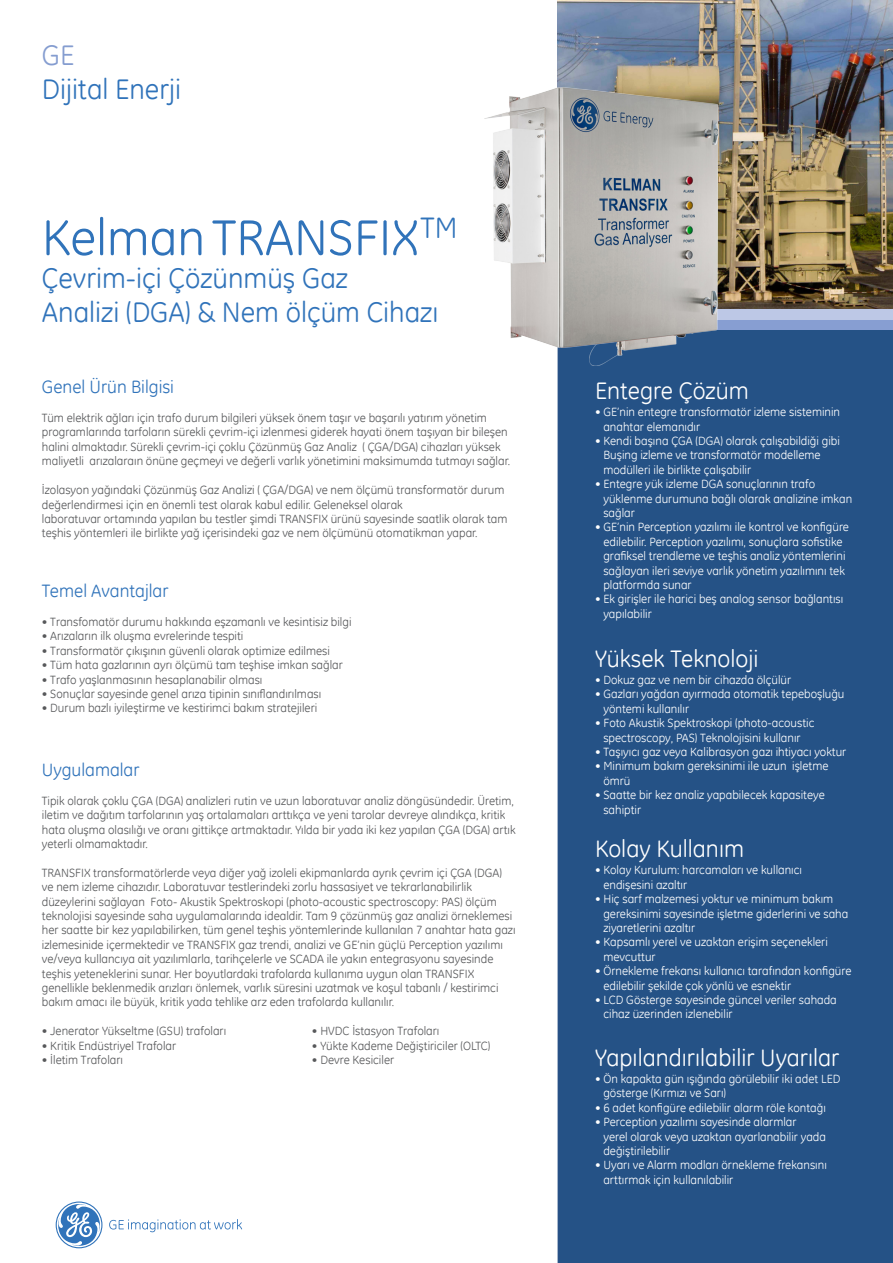
<style>
.page{position:relative;width:893px;height:1263px;background:#fff}
.page>*{position:absolute;margin:0;border:0;box-sizing:border-box;transform-origin:0 0}
.t1{font:51px "GE Inspira";color:#3073ba}
.t2{font:28.5px "GE Inspira";color:#3073ba}
.t3{font:28.5px "GE Inspira";color:#859dd0}
.t4{font:24px "GE Inspira";color:#fff}
.t5{font:18px "GE Inspira";color:#3073ba}
.t6{font:12px/14.4px "GE Inspira";color:#58595b}
.t7{font:12px "GE Inspira";color:#fff}
</style>
<div class="page">
<div style="left:558px;top:329px;width:335px;height:934px;background:#255286"></div>
<img style="left:558px;top:0;width:335px;height:310px">
<div style="left:558px;top:320px;width:335px;height:9px;background:#879ed2"></div>
<div style="left:558px;top:310px;width:335px;height:10px;background:#bdc8e6"></div>
<svg style="left:109px;top:1219px;width:133px;height:13px"></svg>
<svg style="left:56px;top:1201px;width:46px;height:47px"></svg>
<img style="left:485px;top:88px;width:242px;height:278px">
<p class="t3" style="left:42px;top:36px;width:34px">GE</p>
<p class="t2" style="left:42px;top:70px;width:141px">Dijital Enerji</p>
<p class="t1" style="left:42px;top:205px;width:417px">KelmanTRANSFIX<sup>TM</sup></p>
<p class="t2" style="left:42px;top:260px;width:308px">Çevrim-içi Çözünmüş Gaz</p>
<p class="t2" style="left:42px;top:294px;width:398px">Analizi (DGA) &amp; Nem ölçüm Cihazı</p>
<p class="t5" style="left:42px;top:375px;width:134px">Genel Ürün Bilgisi</p>
<p class="t6" style="left:42px;top:410px;width:447px">Tüm elektrik ağları için trafo durum bilgileri yüksek önem taşır ve başarılı yatırım yönetim</p>
<p class="t6" style="left:42px;top:425px;width:470px">programlarında tarfoların sürekli çevrim-içi izlenmesi giderek hayati önem taşıyan bir bileşen halini almaktadır. Sürekli çevrim-içi çoklu Çözünmüş Gaz Analiz ( ÇGA/DGA) cihazları yüksek maliyetli arızalaraın önüne geçmeyi ve değerli varlık yönetimini maksimumda tutmayı sağlar.</p>
<p class="t6" style="left:42px;top:482px;width:464px">İzolasyon yağındaki Çözünmüş Gaz Analizi ( ÇGA/DGA) ve nem ölçümü transformatör durum değerlendirmesi için en önemli test olarak kabul edilir. Geleneksel olarak</p>
<p class="t6" style="left:42px;top:511px;width:467px">laboratuvar ortamında yapılan bu testler şimdi TRANSFIX ürünü sayesinde saatlik olarak tam teşhis yöntemleri ile birlikte yağ içerisindeki gaz ve nem ölçümünü otomatikman yapar.</p>
<p class="t5" style="left:42px;top:579px;width:128px">Temel Avantajlar</p>
<p class="t6" style="left:42px;top:614px;width:311px">• Transfomatör durumu hakkında eşzamanlı ve kesintisiz bilgi</p>
<p class="t6" style="left:42px;top:629px;width:203px">• Arızaların ilk oluşma evrelerinde tespiti</p>
<p class="t6" style="left:42px;top:643px;width:290px">• Transformatör çıkışının güvenli olarak optimize edilmesi</p>
<p class="t6" style="left:42px;top:657px;width:302px">• Tüm hata gazlarının ayrı ölçümü tam teşhise imkan sağlar</p>
<p class="t6" style="left:42px;top:672px;width:222px">• Trafo yaşlanmasının hesaplanabilir olması</p>
<p class="t6" style="left:42px;top:686px;width:281px">• Sonuçlar sayesinde genel arıza tipinin sınıflandırılması</p>
<p class="t6" style="left:42px;top:701px;width:277px">• Durum bazlı iyileştirme ve kestirimci bakım stratejileri</p>
<p class="t5" style="left:42px;top:758px;width:99px">Uygulamalar</p>
<p class="t6" style="left:42px;top:793px;width:475px">Tipik olarak çoklu ÇGA (DGA) analizleri rutin ve uzun laboratuvar analiz döngüsündedir. Üretim, iletim ve dağıtım tarfolarının yaş ortalamaları arttıkça ve yeni tarolar devreye alındıkça, kritik hata oluşma olasılığı ve oranı gittikçe artmaktadır. Yılda bir yada iki kez yapılan ÇGA (DGA) artık yeterli olmamaktadır.</p>
<p class="t6" style="left:42px;top:865px;width:475px">TRANSFIX transformatörlerde veya diğer yağ izoleli ekipmanlarda ayrık çevrim içi ÇGA (DGA) ve nem izleme cihazıdır. Laboratuvar testlerindeki zorlu hassasiyet ve tekrarlanabilirlik düzeylerini sağlayan Foto- Akustik Spektroskopi (photo-acoustic spectroscopy: PAS) ölçüm teknolojisi sayesinde saha uygulamalarında idealdir. Tam 9 çözünmüş gaz analizi örneklemesi her saatte bir kez yapılabilirken, tüm genel teşhis yöntemlerinde kullanılan 7 anahtar hata gazı izlemesinide içermektedir ve TRANSFIX gaz trendi, analizi ve GE’nin güçlü Perception yazılımı ve/veya kullancıya ait yazılımlarla, tarihçelerle ve SCADA ile yakın entegrasyonu sayesinde teşhis yeteneklerini sunar. Her boyutlardaki trafolarda kullanıma uygun olan TRANSFIX</p>
<p class="t6" style="left:42px;top:980px;width:458px">genellikle beklenmedik arızları önlemek, varlık süresini uzatmak ve koşul tabanlı / kestirimci bakım amacı ile büyük, kritik yada tehlike arz eden trafolarda kullanılır.</p>
<p class="t6" style="left:42px;top:1023px;width:186px">• Jenerator Yükseltme (GSU) trafoları</p>
<p class="t6" style="left:312px;top:1023px;width:129px">• HVDC İstasyon Trafoları</p>
<p class="t6" style="left:42px;top:1038px;width:136px">• Kritik Endüstriyel Trafolar</p>
<p class="t6" style="left:312px;top:1038px;width:180px">• Yükte Kademe Değiştiriciler (OLTC)</p>
<p class="t6" style="left:42px;top:1052px;width:83px">• İletim Trafoları</p>
<p class="t6" style="left:312px;top:1052px;width:84px">• Devre Kesiciler</p>
<p class="t4" style="left:595px;top:375px;width:155px">Entegre Çözüm</p>
<p class="t7" style="left:595px;top:404px;width:247px">• GE’nin entegre transformatör izleme sisteminin</p>
<p class="t7" style="left:603px;top:419px;width:98px">anahtar elemanıdır</p>
<p class="t7" style="left:595px;top:433px;width:246px">• Kendi başına ÇGA (DGA) olarak çalışabildiği gibi</p>
<p class="t7" style="left:603px;top:448px;width:219px">Buşing izleme ve transformatör modelleme</p>
<p class="t7" style="left:603px;top:462px;width:149px">modülleri ile birlikte çalışabilir</p>
<p class="t7" style="left:595px;top:476px;width:222px">• Entegre yük izleme DGA sonuçlarının trafo</p>
<p class="t7" style="left:603px;top:491px;width:250px">yüklenme durumuna bağlı olarak analizine imkan</p>
<p class="t7" style="left:603px;top:505px;width:33px">sağlar</p>
<p class="t7" style="left:595px;top:520px;width:255px">• GE’nin Perception yazılımı ile kontrol ve konfigüre</p>
<p class="t7" style="left:603px;top:534px;width:241px">edilebilir. Perception yazılımı, sonuçlara sofistike</p>
<p class="t7" style="left:603px;top:548px;width:244px">grafiksel trendleme ve teşhis analiz yöntemlerini</p>
<p class="t7" style="left:603px;top:563px;width:243px">sağlayan ileri seviye varlık yönetim yazılımını tek</p>
<p class="t7" style="left:603px;top:577px;width:90px">platformda sunar</p>
<p class="t7" style="left:595px;top:592px;width:250px">• Ek girişler ile harici beş analog sensor bağlantısı</p>
<p class="t7" style="left:603px;top:606px;width:50px">yapılabilir</p>
<p class="t4" style="left:595px;top:643px;width:165px">Yüksek Teknoloji</p>
<p class="t7" style="left:595px;top:672px;width:198px">• Dokuz gaz ve nem bir cihazda ölçülür</p>
<p class="t7" style="left:595px;top:686px;width:251px">• Gazları yağdan ayırmada otomatik tepeboşluğu</p>
<p class="t7" style="left:603px;top:701px;width:87px">yöntemi kullanılır</p>
<p class="t7" style="left:595px;top:715px;width:221px">• Foto Akustik Spektroskopi (photo-acoustic</p>
<p class="t7" style="left:603px;top:730px;width:199px">spectroscopy, PAS) Teknolojisini kullanır</p>
<p class="t7" style="left:595px;top:744px;width:253px">• Taşıyıcı gaz veya Kalibrasyon gazı ihtiyacı yoktur</p>
<p class="t7" style="left:595px;top:758px;width:235px">• Minimum bakım gereksinimi ile uzun işletme</p>
<p class="t7" style="left:603px;top:773px;width:29px">ömrü</p>
<p class="t7" style="left:595px;top:787px;width:231px">• Saatte bir kez analiz yapabilecek kapasiteye</p>
<p class="t7" style="left:603px;top:802px;width:39px">sahiptir</p>
<p class="t4" style="left:595px;top:833px;width:151px">Kolay Kullanım</p>
<p class="t7" style="left:595px;top:862px;width:209px">• Kolay Kurulum: harcamaları ve kullanıcı</p>
<p class="t7" style="left:603px;top:877px;width:85px">endişesini azaltır</p>
<p class="t7" style="left:595px;top:891px;width:240px">• Hiç sarf malzemesi yoktur ve minimum bakım</p>
<p class="t7" style="left:603px;top:906px;width:246px">gereksinimi sayesinde işletme giderlerini ve saha</p>
<p class="t7" style="left:603px;top:920px;width:93px">ziyaretlerini azaltır</p>
<p class="t7" style="left:595px;top:934px;width:234px">• Kapsamlı yerel ve uzaktan erişim seçenekleri</p>
<p class="t7" style="left:603px;top:949px;width:54px">mevcuttur</p>
<p class="t7" style="left:595px;top:963px;width:258px">• Örnekleme frekansı kullanıcı tarafından konfigüre</p>
<p class="t7" style="left:603px;top:978px;width:189px">edilebilir şekilde çok yönlü ve esnektir</p>
<p class="t7" style="left:595px;top:992px;width:243px">• LCD Gösterge sayesinde güncel veriler sahada</p>
<p class="t7" style="left:603px;top:1006px;width:131px">cihaz üzerinden izlenebilir</p>
<p class="t4" style="left:595px;top:1042px;width:246px">Yapılandırılabilir Uyarılar</p>
<p class="t7" style="left:595px;top:1071px;width:247px">• Ön kapakta gün ışığında görülebilir iki adet LED</p>
<p class="t7" style="left:603px;top:1085px;width:124px">gösterge (Kırmızı ve Sarı)</p>
<p class="t7" style="left:595px;top:1100px;width:232px">• 6 adet konfigüre edilebilir alarm röle kontağı</p>
<p class="t7" style="left:595px;top:1114px;width:203px">• Perception yazılımı sayesinde alarmlar</p>
<p class="t7" style="left:603px;top:1129px;width:224px">yerel olarak veya uzaktan ayarlanabilir yada</p>
<p class="t7" style="left:603px;top:1143px;width:68px">değiştirilebilir</p>
<p class="t7" style="left:595px;top:1157px;width:233px">• Uyarı ve Alarm modları örnekleme frekansını</p>
<p class="t7" style="left:603px;top:1172px;width:131px">arttırmak için kullanılabilir</p>
</div>
